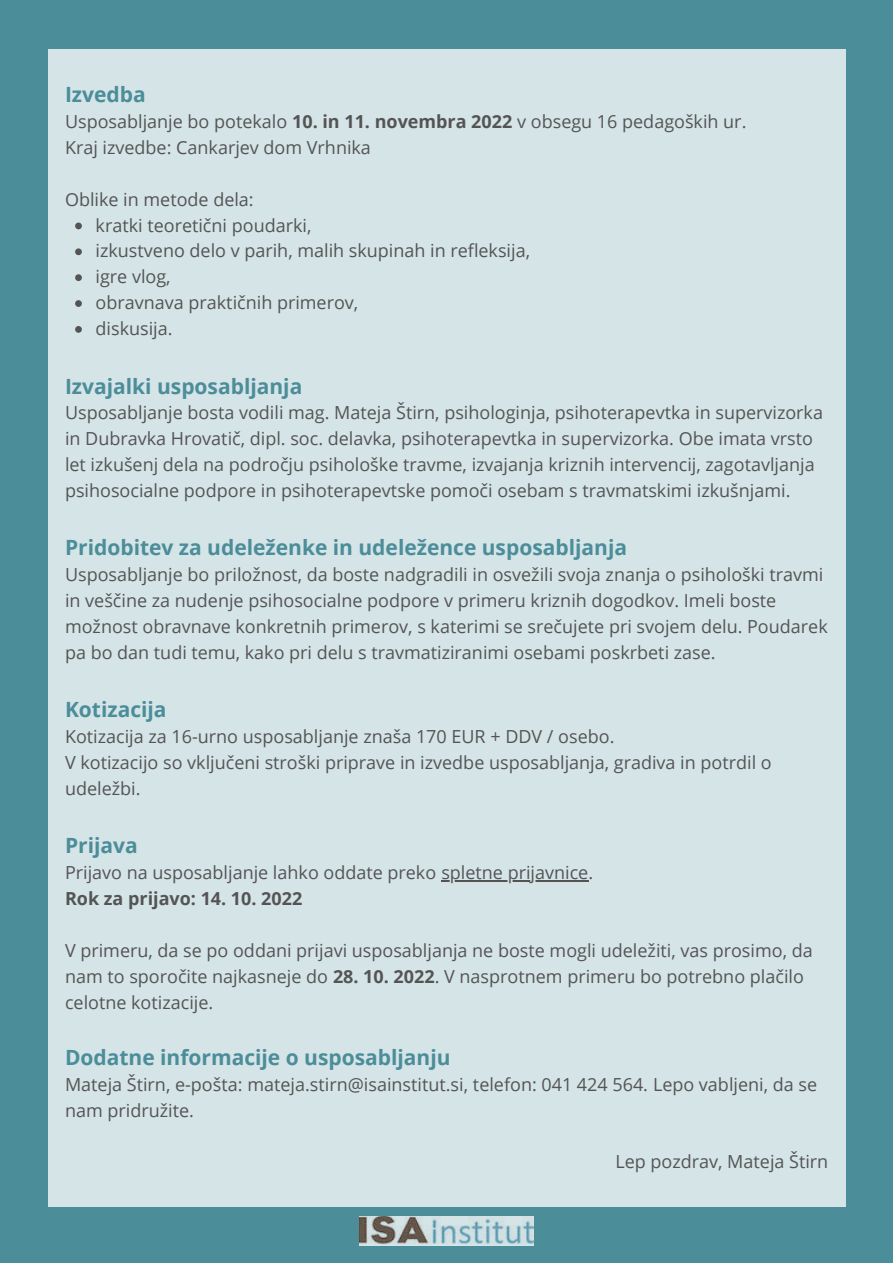
<style>
.page{position:relative;width:893px;height:1264px;background:#fff}
.page>*{position:absolute;margin:0;border:0;box-sizing:border-box;transform-origin:0 0}
.t1{font:700 21px "Open Sans";color:#4b8d99}
.t2{font:18px/25.8px "Open Sans";color:#545454}
.t3{font:700 18px "Open Sans";color:#545454}
.s1{font-weight:700}
</style>
<div class="page">
<div style="left:0;top:0;width:892px;height:1262px;background:#4b8d99"></div>
<div style="left:48px;top:50px;width:797px;height:1156px;background:#d5e4e7"></div>
<img style="left:359px;top:1216px;width:175px;height:29px">
<svg style="left:75px;top:222px;width:7px;height:7px"></svg>
<svg style="left:75px;top:248px;width:7px;height:7px"></svg>
<svg style="left:75px;top:274px;width:7px;height:7px"></svg>
<svg style="left:75px;top:300px;width:7px;height:7px"></svg>
<svg style="left:75px;top:326px;width:7px;height:7px"></svg>
<hr style="left:441px;top:880px;width:147px;height:1px;background:#545454">
<p class="t1" style="left:65px;top:80px;width:82px">Izvedba</p>
<p class="t2" style="left:65px;top:108px;width:683px">Usposabljanje bo potekalo <span class="s1">10. in 11. novembra 2022</span> v obsegu 16 pedagoških ur.<br>Kraj izvedbe: Cankarjev dom Vrhnika</p>
<p class="t2" style="left:65px;top:186px;width:190px">Oblike in metode dela:</p>
<p class="t2" style="left:96px;top:212px;width:436px">kratki teoretični poudarki,<br>izkustveno delo v parih, malih skupinah in refleksija, igre vlog,<br>obravnava praktičnih primerov,<br>diskusija.</p>
<p class="t1" style="left:65px;top:371px;width:239px">Izvajalki usposabljanja</p>
<p class="t2" style="left:65px;top:399px;width:759px">Usposabljanje bosta vodili mag. Mateja Štirn, psihologinja, psihoterapevtka in supervizorka in Dubravka Hrovatič, dipl. soc. delavka, psihoterapevtka in supervizorka. Obe imata vrsto let izkušenj dela na področju psihološke travme, izvajanja kriznih intervencij, zagotavljanja psihosocialne podpore in psihoterapevtske pomoči osebam s travmatskimi izkušnjami.</p>
<p class="t1" style="left:65px;top:533px;width:563px">Pridobitev za udeleženke in udeležence usposabljanja</p>
<p class="t2" style="left:65px;top:561px;width:764px">Usposabljanje bo priložnost, da boste nadgradili in osvežili svoja znanja o psihološki travmi in veščine za nudenje psihosocialne podpore v primeru kriznih dogodkov. Imeli boste možnost obravnave konkretnih primerov, s katerimi se srečujete pri svojem delu. Poudarek pa bo dan tudi temu, kako pri delu s travmatiziranimi osebami poskrbeti zase.</p>
<p class="t1" style="left:65px;top:695px;width:103px">Kotizacija</p>
<p class="t2" style="left:65px;top:723px;width:708px">Kotizacija za 16-urno usposabljanje znaša 170 EUR + DDV / osebo.<br>V kotizacijo so vključeni stroški priprave in izvedbe usposabljanja, gradiva in potrdil o udeležbi.</p>
<p class="t1" style="left:65px;top:831px;width:74px">Prijava</p>
<p class="t2" style="left:65px;top:859px;width:529px">Prijavo na usposabljanje lahko oddate preko spletne prijavnice.</p>
<p class="t3" style="left:65px;top:886px;width:239px">Rok za prijavo: 14. 10. 2022</p>
<p class="t2" style="left:65px;top:937px;width:749px">V primeru, da se po oddani prijavi usposabljanja ne boste mogli udeležiti, vas prosimo, da nam to sporočite najkasneje do <span class="s1">28. 10. 2022</span>. V nasprotnem primeru bo potrebno plačilo celotne kotizacije.</p>
<p class="t1" style="left:65px;top:1042px;width:387px">Dodatne informacije o usposabljanju</p>
<p class="t2" style="left:65px;top:1070px;width:753px">Mateja Štirn, e-pošta: mateja.stirn@isainstitut.si, telefon: 041 424 564. Lepo vabljeni, da se nam pridružite.</p>
<p class="t2" style="left:615px;top:1148px;width:214px">Lep pozdrav, Mateja Štirn</p>
</div>
